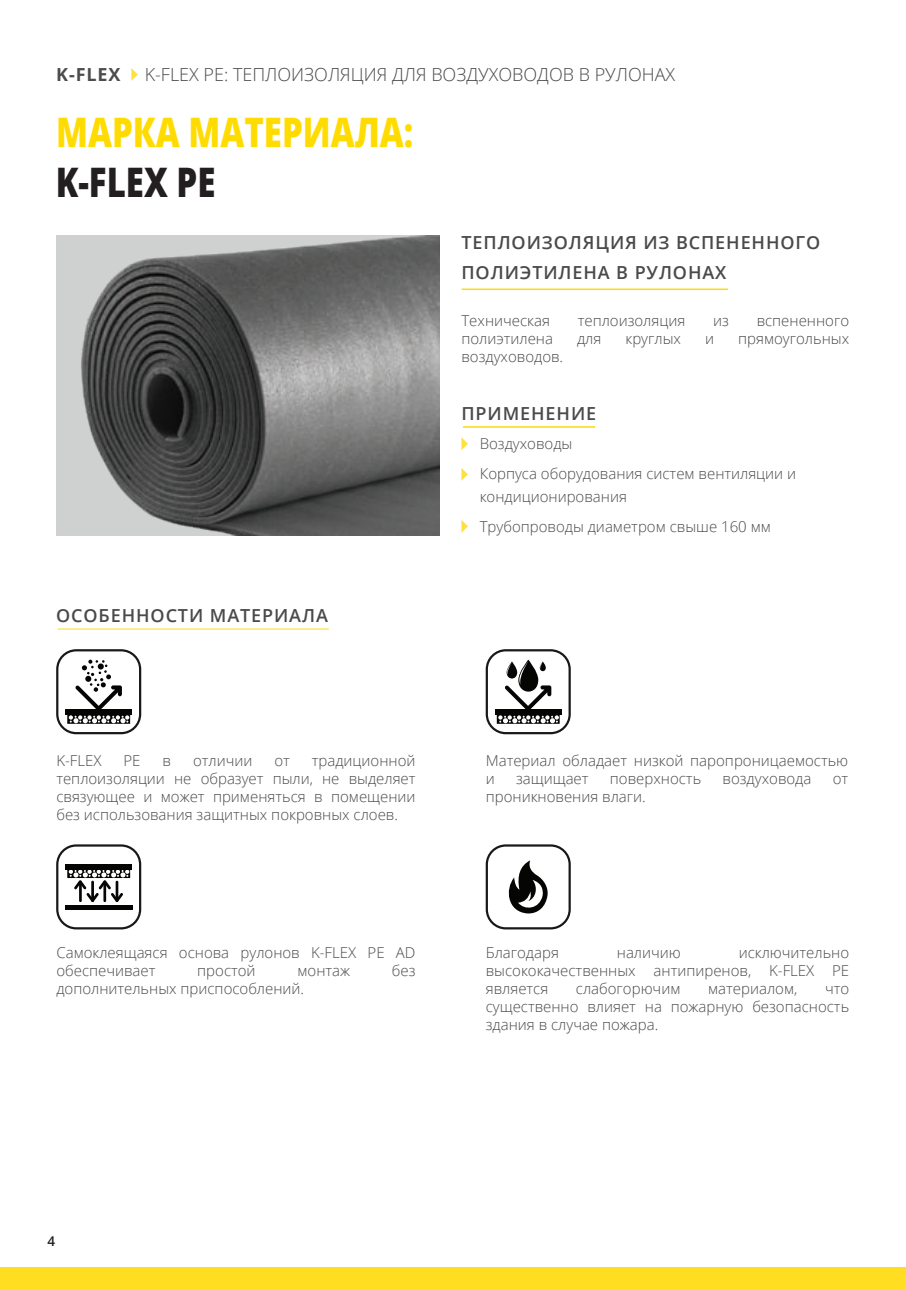
<style>
.page{position:relative;width:906px;height:1289px;background:#fff}
.page>*{position:absolute;margin:0;border:0;box-sizing:border-box;transform-origin:0 0}
.t1{font:800 40.65px "Open Sans";color:#ffdc01;scale:.81 1}
.t2{font:800 40.65px "Open Sans";color:#231f20;scale:.81 1}
.t3{font:600 18px/30px "Open Sans";letter-spacing:.05em;color:#494a49}
.t4{font:300 18px "Open Sans";color:#494a49}
.t5{font:700 18px "Open Sans";color:#4b4c4d}
.t6{font:300 15px/18px "Open Sans";color:#494a49}
.t7{font:600 13.5px "Open Sans";color:#231f20}
</style>
<div class="page">
<img style="left:62px;top:236px;width:377px;height:299px">
<div style="left:0;top:1266px;width:906px;height:22px;background:#ffdd21"></div>
<svg style="left:131px;top:68px;width:7px;height:13px"></svg>
<svg style="left:56px;top:649px;width:85px;height:85px"></svg>
<svg style="left:56px;top:844px;width:85px;height:85px"></svg>
<svg style="left:486px;top:649px;width:85px;height:85px"></svg>
<svg style="left:486px;top:844px;width:85px;height:85px"></svg>
<hr style="left:58px;top:628px;width:271px;height:1px;background:#fbdc08">
<hr style="left:461px;top:288px;width:267px;height:2px;background:#fbdc08">
<hr style="left:463px;top:426px;width:132px;height:2px;background:#fbdc08">
<svg style="left:461px;top:437px;width:7px;height:13px"></svg>
<svg style="left:461px;top:468px;width:7px;height:13px"></svg>
<svg style="left:461px;top:520px;width:7px;height:13px"></svg>
<p class="t5" style="left:56px;top:64px;width:66px">K-FLEX</p>
<p class="t4" style="left:145px;top:62px;width:532px">K-FLEX PE: ТЕПЛОИЗОЛЯЦИЯ ДЛЯ ВОЗДУХОВОДОВ В РУЛОНАХ</p>
<h1 class="t1" style="left:56px;top:101px;width:442px">МАРКА МАТЕРИАЛА:</h1>
<h1 class="t2" style="left:56px;top:152px;width:199px">K-FLEX PE</h1>
<p class="t3" style="left:56px;top:600px;width:273px">ОСОБЕННОСТИ МАТЕРИАЛА</p>
<p class="t3" style="left:461px;top:227px;width:360px">ТЕПЛОИЗОЛЯЦИЯ ИЗ ВСПЕНЕННОГО<br>ПОЛИЭТИЛЕНА В РУЛОНАХ</p>
<p class="t6" style="left:461px;top:311px;width:90px">Техническая</p>
<p class="t6" style="left:578px;top:311px;width:109px">теплоизоляция</p>
<p class="t6" style="left:713px;top:311px;width:17px">из</p>
<p class="t6" style="left:756px;top:311px;width:94px">вспененного</p>
<p class="t6" style="left:461px;top:329px;width:93px">полиэтилена</p>
<p class="t6" style="left:577px;top:329px;width:26px">для</p>
<p class="t6" style="left:625px;top:329px;width:57px">круглых</p>
<p class="t6" style="left:705px;top:329px;width:10px">и</p>
<p class="t6" style="left:738px;top:329px;width:112px">прямоугольных</p>
<p class="t6" style="left:461px;top:347px;width:103px">воздуховодов.</p>
<p class="t3" style="left:461px;top:398px;width:136px">ПРИМЕНЕНИЕ</p>
<p class="t6" style="left:480px;top:428px;width:318px;line-height:30px">Воздуховоды<br>Корпуса оборудования систем вентиляции и</p>
<p class="t6" style="left:480px;top:481px;width:293px;line-height:30px">кондиционирования<br>Трубопроводы диаметром свыше 160 мм</p>
<p class="t6" style="left:56px;top:750px;width:361px;text-align:justify;text-indent:255px">традиционной теплоизоляции не образует пыли, не выделяет связующее и может применяться в помещении без использования защитных покровных слоев.</p>
<p class="t6" style="left:56px;top:750px;width:47px">K-FLEX</p>
<p class="t6" style="left:123px;top:750px;width:19px">PE</p>
<p class="t6" style="left:163px;top:750px;width:10px">в</p>
<p class="t6" style="left:193px;top:750px;width:61px">отличии</p>
<p class="t6" style="left:274px;top:750px;width:17px">от</p>
<p class="t6" style="left:486px;top:750px;width:364px">Материал обладает низкой паропроницаемостью и</p>
<p class="t6" style="left:516px;top:768px;width:74px">защищает</p>
<p class="t6" style="left:610px;top:768px;width:93px">поверхность</p>
<p class="t6" style="left:722px;top:768px;width:90px">воздуховода</p>
<p class="t6" style="left:833px;top:768px;width:17px">от</p>
<p class="t6" style="left:486px;top:786px;width:161px">проникновения влаги.</p>
<p class="t6" style="left:56px;top:943px;width:360px">Самоклеящаяся основа рулонов K-FLEX PE AD обеспечивает</p>
<p class="t6" style="left:197px;top:961px;width:60px">простой</p>
<p class="t6" style="left:297px;top:961px;width:54px">монтаж</p>
<p class="t6" style="left:392px;top:961px;width:25px">без</p>
<p class="t6" style="left:56px;top:979px;width:249px">дополнительных приспособлений.</p>
<p class="t6" style="left:486px;top:943px;width:75px">Благодаря</p>
<p class="t6" style="left:617px;top:943px;width:65px">наличию</p>
<p class="t6" style="left:486px;top:943px;width:365px;text-align:justify;text-indent:253px">исключительно высококачественных антипиренов, K-FLEX PE является</p>
<p class="t6" style="left:576px;top:979px;width:106px">слабогорючим</p>
<p class="t6" style="left:708px;top:979px;width:91px">материалом,</p>
<p class="t6" style="left:486px;top:979px;width:365px;text-align:justify;text-indent:339px">что существенно влияет на пожарную безопасность здания в случае пожара.</p>
<p class="t7" style="left:47px;top:1233px;width:9px">4</p>
</div>
